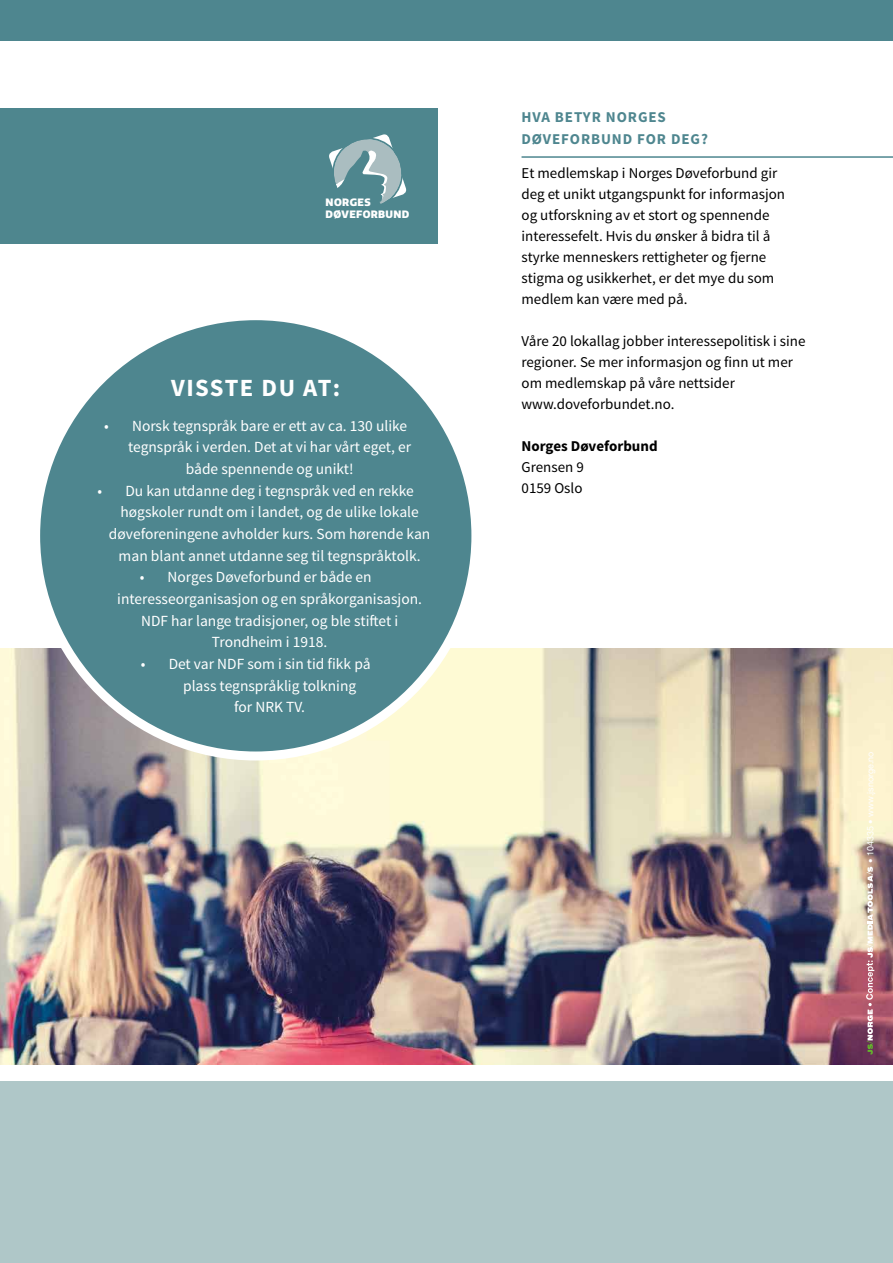
<style>
.page{position:relative;width:893px;height:1263px;background:#fff}
.page>*{position:absolute;margin:0;border:0;box-sizing:border-box;transform-origin:0 0}
.t1{font:700 24.75px "Source Sans Pro";letter-spacing:.06em;color:#fff}
.t2{font:15.45px "Source Sans Pro";color:#fff}
.t3{font:15px/21px "Source Sans Pro";color:#000}
.t4{font:700 15px/22.5px "Source Sans Pro";letter-spacing:.06em;color:#4e868f}
.t5{font:700 15px "Source Sans Pro";color:#000}
.t6{font:900 10.35px/12px "Quatro";letter-spacing:.04em;color:#fff}
.t7{font:9px "Helvetica Neue";color:#fff}
</style>
<div class="page">
<div style="left:0;top:0;width:893px;height:41px;background:#4e868f"></div>
<div style="left:0;top:1081px;width:893px;height:182px;background:#afc7c8"></div>
<img style="left:0;top:649px;width:893px;height:415px">
<div style="left:36px;top:316px;width:440px;height:440px;background:#4e868f;border-radius:50%"></div>
<hr style="left:522px;top:156px;width:371px;height:2px;background:#4e868f">
<svg style="left:866px;top:867px;width:8px;height:187px"></svg>
<div style="left:0;top:108px;width:438px;height:136px;background:#4e868e"></div>
<svg style="left:329px;top:134px;width:78px;height:74px"></svg>
<p class="t6" style="left:326px;top:197px;width:85px">NORGES<br>DØVEFORBUND</p>
<h1 class="t1" style="left:171px;top:372px;width:171px">VISSTE DU AT:</h1>
<p class="t2" style="left:104px;top:416px;width:304px">• Norsk tegnspråk bare er ett av ca. 130 ulike</p>
<p class="t2" style="left:128px;top:438px;width:285px">tegnspråk i verden. Det at vi har vårt eget, er</p>
<p class="t2" style="left:186px;top:459px;width:169px">både spennende og unikt!</p>
<p class="t2" style="left:98px;top:481px;width:318px">• Du kan utdanne deg i tegnspråk ved en rekke</p>
<p class="t2" style="left:121px;top:503px;width:300px">høgskoler rundt om i landet, og de ulike lokale</p>
<p class="t2" style="left:109px;top:524px;width:323px">døveforeningene avholder kurs. Som hørende kan</p>
<p class="t2" style="left:119px;top:546px;width:304px">man blant annet utdanne seg til tegnspråktolk.</p>
<p class="t2" style="left:140px;top:568px;width:233px">• Norges Døveforbund er både en</p>
<p class="t2" style="left:117px;top:589px;width:306px">interesseorganisasjon og en språkorganisasjon.</p>
<p class="t2" style="left:141px;top:611px;width:258px">NDF har lange tradisjoner, og ble stiftet i</p>
<p class="t2" style="left:212px;top:632px;width:117px">Trondheim i 1918.</p>
<p class="t2" style="left:141px;top:654px;width:231px">• Det var NDF som i sin tid fikk på</p>
<p class="t2" style="left:183px;top:676px;width:175px">plass tegnspråklig tolkning</p>
<p class="t2" style="left:234px;top:697px;width:72px">for NRK TV.</p>
<p class="t4" style="left:522px;top:106px;width:188px">HVA BETYR NORGES<br>DØVEFORBUND FOR DEG?</p>
<p class="t3" style="left:522px;top:163px;width:265px">Et medlemskap i Norges Døveforbund gir deg et unikt utgangspunkt for informasjon og utforskning av et stort og spennende interessefelt. Hvis du ønsker å bidra til å styrke menneskers rettigheter og fjerne stigma og usikkerhet, er det mye du som medlem kan være med på.</p>
<p class="t3" style="left:522px;top:331px;width:286px">Våre 20 lokallag jobber interessepolitisk i sine regioner. Se mer informasjon og finn ut mer om medlemskap på våre nettsider www.doveforbundet.no.</p>
<p class="t5" style="left:522px;top:436px;width:138px">Norges Døveforbund</p>
<p class="t3" style="left:522px;top:457px;width:64px">Grensen 9<br>0159 Oslo</p>
<p class="t7" style="left:865px;top:863px;width:113px;rotate:-90deg">• 104335 • www.jsnorge.no</p>
</div>
